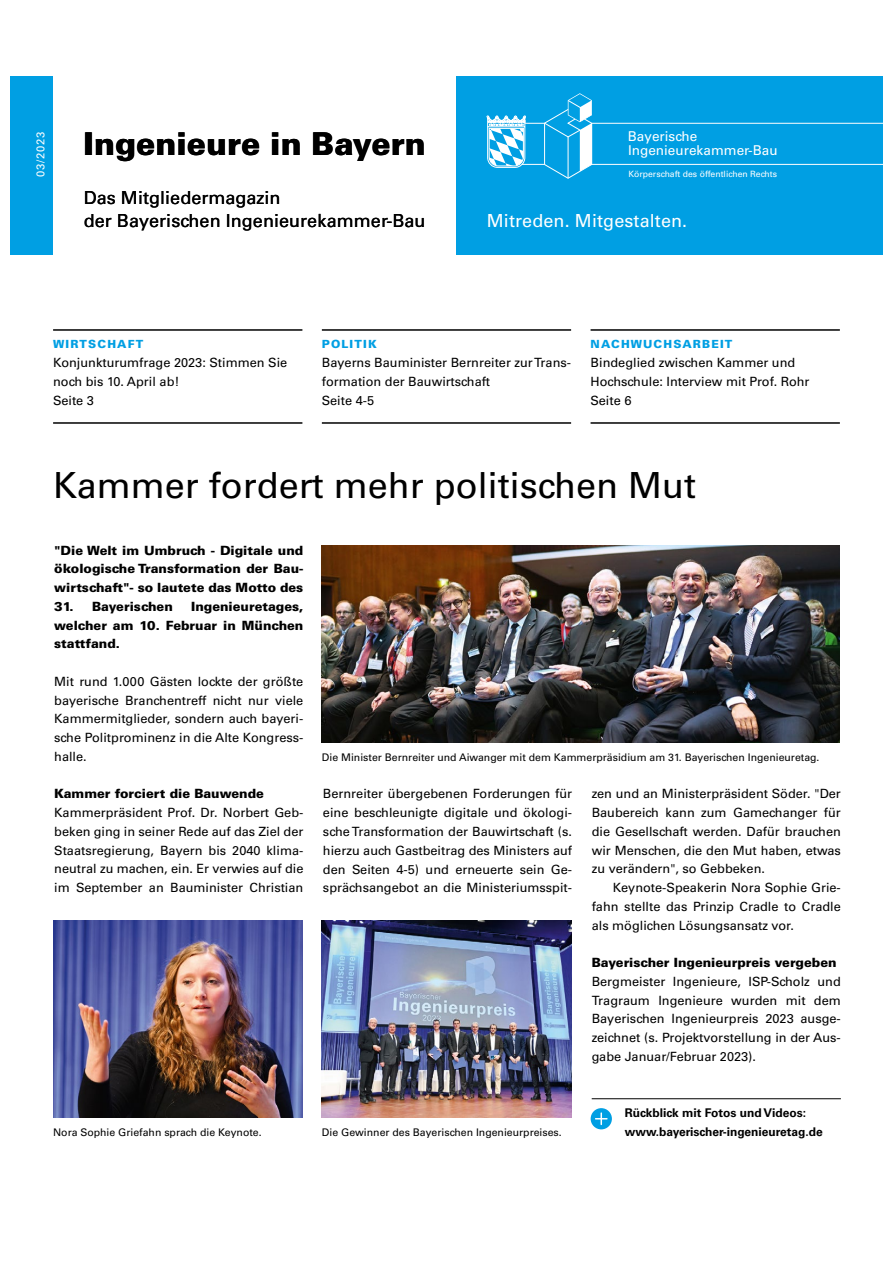
<style>
.page{position:relative;width:893px;height:1263px;background:#fff}
.page>*{position:absolute;margin:0;border:0;box-sizing:border-box;transform-origin:0 0}
.t1{font:36px "Univers LT Std";color:#000}
.t2{font:900 31.5px "Univers LT Std";color:#000}
.t3{font:18px/22.5px "Univers LT Std";letter-spacing:.005em;color:#000}
.t4{font:18px "Univers LT Std";letter-spacing:.005em;color:#fff}
.t5{font:13.5px/13.5px "Univers LT Std";color:#fff}
.t6{font:12.75px/18.8px "Univers LT Std";color:#000}
.t7{font:900 12.75px/18.8px "Univers LT Std";color:#000;text-align:justify}
.t8{font:700 12px/18.8px "Univers LT Std";color:#000}
.t9{font:900 11.25px "Univers LT Std";letter-spacing:.1em;color:#009fe3}
.t10{font:11.25px "Univers LT Std";letter-spacing:.07em;color:#fff}
.t11{font:10.5px "Univers LT Std";color:#000}
.t12{font:8.7px "Univers LT Std";color:#fff}
.s1{font-weight:900}
</style>
<div class="page">
<hr style="left:592px;top:1098px;width:249px;height:1px;background:#000">
<div style="left:456px;top:77px;width:426px;height:178px;background:#009fe3"></div>
<hr style="left:592px;top:123px;width:290px;height:1px;background:#fff">
<hr style="left:592px;top:164px;width:290px;height:1px;background:#fff">
<svg style="left:487px;top:93px;width:105px;height:86px"></svg>
<hr style="left:568px;top:137px;width:1px;height:41px;background:#fff">
<div style="left:11px;top:77px;width:42px;height:178px;background:#009fe3"></div>
<hr style="left:53px;top:330px;width:249px;height:1px;background:#000">
<hr style="left:53px;top:423px;width:249px;height:1px;background:#000">
<hr style="left:322px;top:423px;width:249px;height:1px;background:#000">
<hr style="left:591px;top:423px;width:249px;height:1px;background:#000">
<hr style="left:322px;top:330px;width:249px;height:1px;background:#000">
<hr style="left:591px;top:330px;width:249px;height:1px;background:#000">
<img style="left:322px;top:546px;width:518px;height:196px">
<img style="left:53px;top:921px;width:249px;height:196px">
<img style="left:322px;top:921px;width:249px;height:196px">
<svg style="left:591px;top:1108px;width:21px;height:21px"></svg>
<p class="t10" style="left:34px;top:144px;width:14px;rotate:-90deg">18</p>
<p class="t10" style="left:34px;top:177px;width:47px;rotate:-90deg">03/2023</p>
<p class="t10" style="left:34px;top:176px;width:14px;rotate:-90deg">12</p>
<p class="t2" style="left:84px;top:124px;width:344px">Ingenieure in Bayern</p>
<p class="t5" style="left:628px;top:130px;width:151px">Bayerische<br>Ingenieurekammer-Bau</p>
<p class="t12" style="left:628px;top:169px;width:150px">Körperschaft des öffentlichen Rechts</p>
<p class="t4" style="left:487px;top:210px;width:202px">Mitreden. Mitgestalten.</p>
<p class="t3" style="left:84px;top:187px;width:343px">Das Mitgliedermagazin<br>der Bayerischen Ingenieurekammer-Bau</p>
<p class="t9" style="left:53px;top:337px;width:92px">WIRTSCHAFT</p>
<p class="t6" style="left:53px;top:353px;width:236px">Konjunkturumfrage 2023: Stimmen Sie noch bis 10. April ab!<br>Seite 3</p>
<p class="t9" style="left:322px;top:337px;width:56px">POLITIK</p>
<p class="t6" style="left:322px;top:353px;width:251px">Bayerns Bauminister Bernreiter zur Trans&shy;formation der Bauwirtschaft<br>Seite 4-5</p>
<p class="t9" style="left:591px;top:337px;width:143px">NACHWUCHSARBEIT</p>
<p class="t6" style="left:591px;top:353px;width:220px">Bindeglied zwischen Kammer und<br>Hochschule: Interview mit Prof. Rohr<br>Seite 6</p>
<p class="t1" style="left:53px;top:464px;width:644px">Kammer fordert mehr politischen Mut</p>
<p class="t7" style="left:54px;top:540px;width:251px">"Die Welt im Umbruch - Digitale und ökologische Transformation der Bau&shy;wirtschaft"- so lautete das Motto des</p>
<p class="t7" style="left:54px;top:597px;width:120px">31. Bayerischen</p>
<p class="t7" style="left:54px;top:597px;width:251px;text-indent:137px">Ingenieuretages, welcher am 10. Februar in München stattfand.</p>
<p class="t6" style="left:54px;top:672px;width:251px;text-align:justify">Mit rund 1.000 Gästen lockte der größte bayerische Branchentreff nicht nur viele Kammermitglieder, sondern auch bayeri&shy;sche Politprominenz in die Alte Kongress&shy;halle.</p>
<p class="t6" style="left:54px;top:785px;width:251px"><span class="s1">Kammer forciert die Bauwende </span>Kammerpräsident Prof. Dr. Norbert Geb&shy;beken ging in seiner Rede auf das Ziel der Staatsregierung, Bayern bis 2040 klima&shy;neutral zu machen, ein. Er verwies auf die im September an Bauminister Christian</p>
<p class="t6" style="left:323px;top:785px;width:251px;text-align:justify">Bernreiter übergebenen Forderungen für eine beschleunigte digitale und ökologi&shy;sche Transformation der Bauwirtschaft (s. hierzu auch Gastbeitrag des Ministers auf den Seiten 4-5) und erneuerte sein Ge&shy;sprächsangebot an die Ministeriumsspit-</p>
<p class="t6" style="left:592px;top:784px;width:251px">zen und an Ministerpräsident Söder. "Der</p>
<p class="t11" style="left:322px;top:751px;width:499px">Die Minister Bernreiter und Aiwanger mit dem Kammerpräsidium am 31. Bayerischen Ingenieuretag.</p>
<p class="t6" style="left:592px;top:803px;width:251px">Baubereich kann zum Gamechanger für</p>
<p class="t6" style="left:592px;top:822px;width:251px">die Gesellschaft werden. Dafür brauchen</p>
<p class="t6" style="left:592px;top:841px;width:251px">wir Menschen, die den Mut haben, etwas</p>
<p class="t6" style="left:592px;top:860px;width:175px">zu verändern", so Gebbeken.</p>
<p class="t6" style="left:613px;top:878px;width:229px">Keynote-Speakerin Nora Sophie Grie-</p>
<p class="t6" style="left:592px;top:897px;width:251px">fahn stellte das Prinzip Cradle to Cradle</p>
<p class="t6" style="left:592px;top:916px;width:204px">als möglichen Lösungsansatz vor.</p>
<p class="t6" style="left:592px;top:953px;width:251px"><span class="s1">Bayerischer Ingenieurpreis vergeben </span>Bergmeister Ingenieure, ISP-Scholz und Tragraum Ingenieure wurden mit dem Bayerischen Ingenieurpreis 2023 ausge&shy;zeichnet (s. Projektvorstellung in der Aus&shy;gabe Januar/Februar 2023).</p>
<p class="t11" style="left:53px;top:1126px;width:210px">Nora Sophie Griefahn sprach die Keynote.</p>
<p class="t11" style="left:322px;top:1126px;width:241px">Die Gewinner des Bayerischen Ingenieurpreises.</p>
<p class="t8" style="left:625px;top:1104px;width:200px">Rückblick mit Fotos und Videos: www.bayerischer-ingenieuretag.de</p>
</div>
